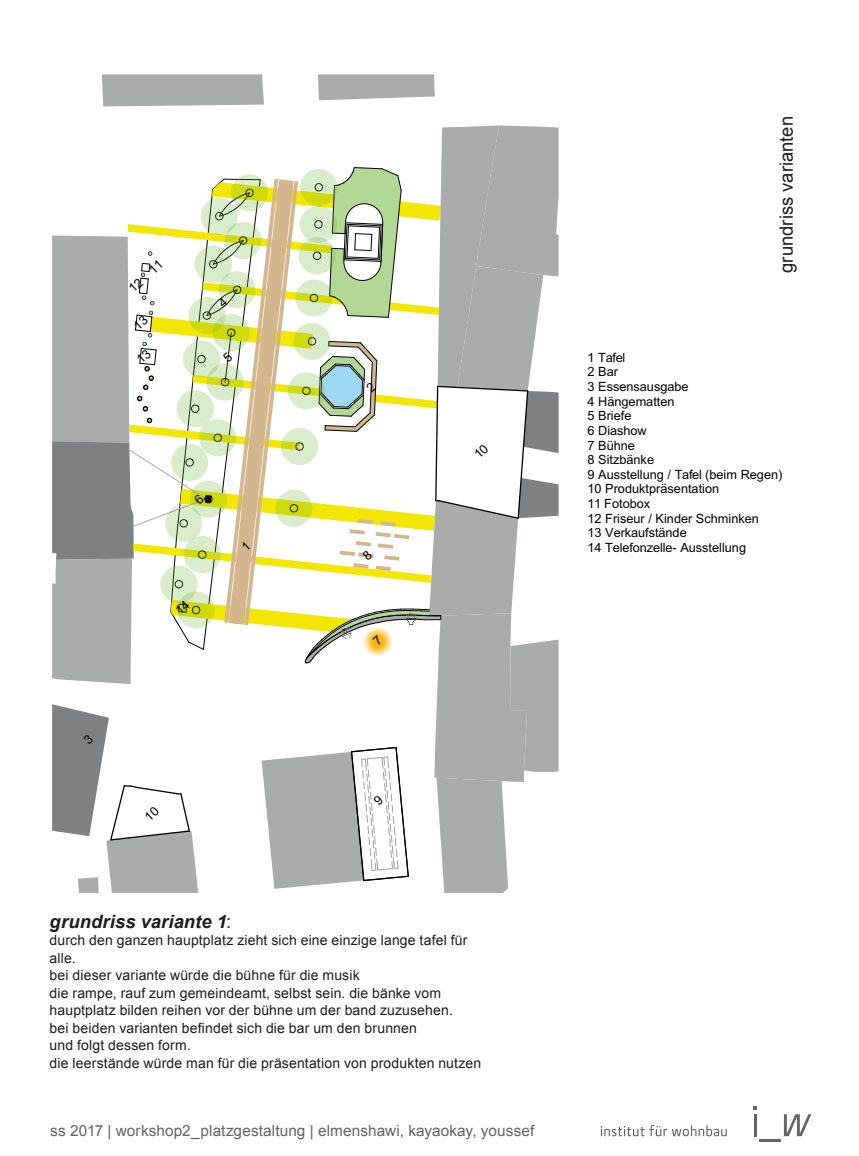
<style>
.page{position:relative;width:859px;height:1156px;background:#fff}
.page>*{position:absolute;margin:0;border:0;box-sizing:border-box;transform-origin:0 0}
.Fusszeile_8_75pt{font:italic 700 18.38px "Arial";letter-spacing:.005em;color:#1d1d1b}
.Fusszeile_8_75pt-2{font:18.38px "Arial";color:#1d1d1b}
.t1{font:15.4px "Arial";letter-spacing:.005em;color:#646463}
.Fusszeile_8_75pt-3{font:14px/17.5px "Arial";letter-spacing:.01em;color:#1d1d1b}
.t2{font:12.78px/14.7px "Arial";color:#020203}
.s1{font-weight:400;font-style:normal}
</style>
<div class="page">
<svg style="left:600px;top:1125px;width:126px;height:11px"></svg>
<hr style="left:759px;top:1139px;width:21px;height:2px;background:#646463">
<svg style="left:783px;top:1114px;width:28px;height:22px"></svg>
<hr style="left:753px;top:1114px;width:3px;height:22px;background:#646463">
<svg style="left:102px;top:74px;width:162px;height:32px;background:#adaeae"></svg>
<svg style="left:318px;top:74px;width:117px;height:26px;background:#b1b2b2"></svg>
<svg style="left:52px;top:125px;width:506px;height:768px"></svg>
<p class="t2" style="left:161px;top:264px;width:9px">7</p>
<p class="Fusszeile_8_75pt-2" style="left:773px;top:273px;width:158px;rotate:-90deg">grundriss varianten</p>
<p class="t2" style="left:587px;top:351px;width:196px">1 Tafel<br>2 Bar<br>3 Essensausgabe<br>4 Hängematten<br>5 Briefe<br>6 Diashow<br>7 Bühne<br>8 Sitzbänke<br>9 Ausstellung / Tafel (beim Regen)<br>10 Produktpräsentation<br>11 Fotobox<br>12 Friseur / Kinder Schminken<br>13 Verkaufstände<br>14 Telefonzelle- Ausstellung</p>
<p class="Fusszeile_8_75pt" style="left:50px;top:909px;width:183px">grundriss variante 1<span class="s1">:</span></p>
<p class="Fusszeile_8_75pt-3" style="left:50px;top:931px;width:419px">durch den ganzen hauptplatz zieht sich eine einzige lange tafel für alle.</p>
<p class="Fusszeile_8_75pt-3" style="left:50px;top:966px;width:311px">bei dieser variante würde die bühne für die musik</p>
<p class="Fusszeile_8_75pt-3" style="left:50px;top:984px;width:393px">die rampe, rauf zum gemeindeamt, selbst sein. die bänke vom</p>
<p class="Fusszeile_8_75pt-3" style="left:50px;top:1001px;width:404px">hauptplatz bilden reihen vor der bühne um der band zuzusehen.</p>
<p class="Fusszeile_8_75pt-3" style="left:50px;top:1019px;width:368px">bei beiden varianten befindet sich die bar um den brunnen</p>
<p class="Fusszeile_8_75pt-3" style="left:50px;top:1036px;width:143px">und folgt dessen form.</p>
<p class="Fusszeile_8_75pt-3" style="left:50px;top:1054px;width:433px">die leerstände würde man für die präsentation von produkten nutzen</p>
<p class="t1" style="left:50px;top:1120px;width:485px">ss 2017 | workshop2_platzgestaltung | elmenshawi, kayaokay, youssef</p>
</div>
